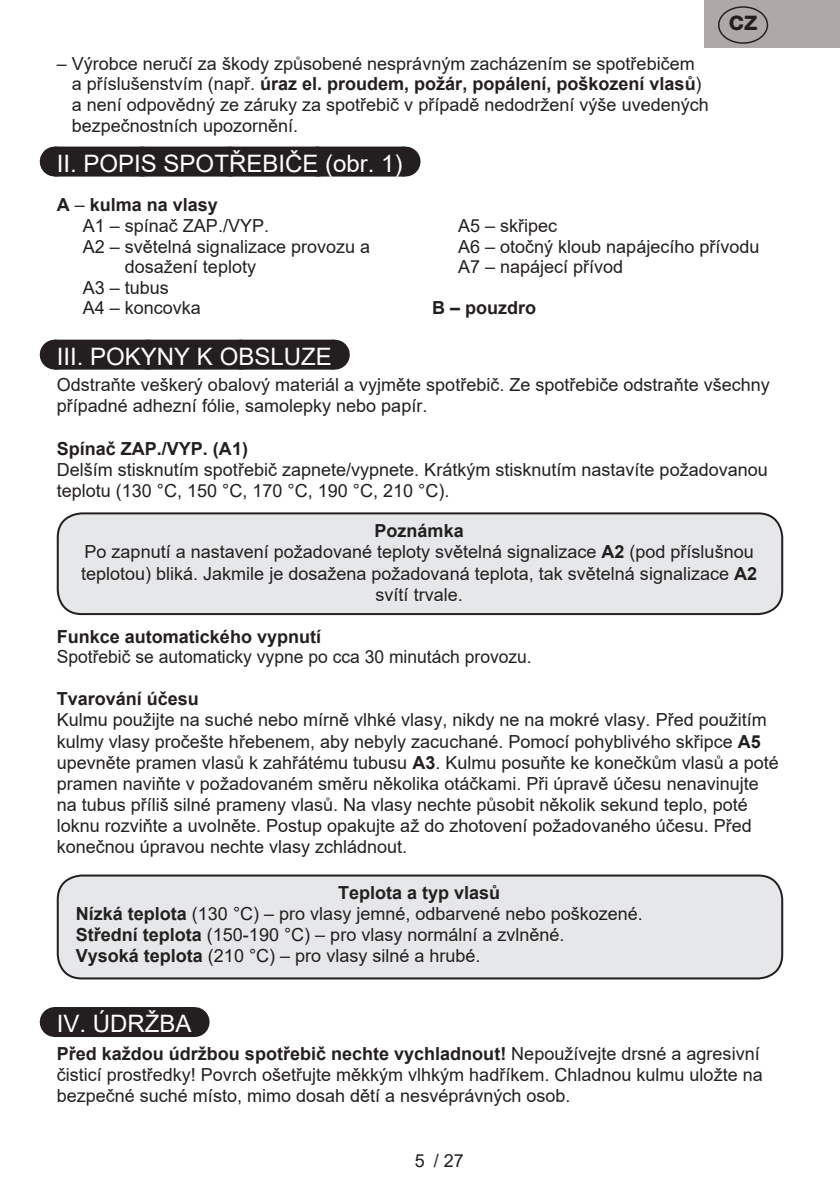
<style>
.page{position:relative;width:840px;height:1191px;background:#fff}
.page>*{position:absolute;margin:0;border:0;box-sizing:border-box;transform-origin:0 0}
.t1{font:24px "Arial";color:#fff}
.t2{font:800 20px "Helvetica Neue OT";color:#231f20}
.t3{font:18px/21px "Arial";color:#231f20}
.t4{font:700 18px "Arial";color:#231f20}
.s1{font-weight:700}
.s2{font-weight:400}
</style>
<div class="page">
<div style="left:55px;top:147px;width:349px;height:30px;background:#231f20"></div>
<svg style="left:142px;top:176px;width:218px;height:1px"></svg>
<hr style="left:404px;top:147px;width:1px;height:30px;background:#231f20">
<div style="left:55px;top:340px;width:278px;height:30px;background:#231f20"></div>
<svg style="left:148px;top:369px;width:139px;height:1px"></svg>
<hr style="left:333px;top:340px;width:1px;height:30px;background:#231f20">
<div style="left:55px;top:1007px;width:138px;height:30px;background:#231f20"></div>
<hr style="left:193px;top:1007px;width:1px;height:30px;background:#231f20">
<div style="left:58px;top:513px;width:723px;height:101px;background:#e6e7e9;border-radius:24px"></div>
<div style="left:57px;top:512px;width:725px;height:103px;border:2px solid #231f20;border-radius:24px"></div>
<div style="left:58px;top:875px;width:723px;height:103px;background:#e6e7e9;border-radius:24px"></div>
<div style="left:57px;top:874px;width:725px;height:105px;border:2px solid #231f20;border-radius:24px"></div>
<div style="left:704px;top:0;width:135px;height:48px;background:#aea8a6"></div>
<div style="left:717px;top:6px;width:50px;height:38px;border:1px solid #231f20;border-radius:50%"></div>
<p class="t2" style="left:728px;top:11px;width:30px">CZ</p>
<p class="t3" style="left:72px;top:53px;width:638px;text-indent:-15px">– Výrobce neručí za škody způsobené nesprávným zacházením se spotřebičem a příslušenstvím (např. <span class="s1">úraz el. proudem, požár, popálení, poškození vlasů</span>) a není odpovědný ze záruky za spotřebič v případě nedodržení výše uvedených bezpečnostních upozornění.</p>
<h1 class="t1" style="left:57px;top:147px;width:347px">II. POPIS SPOTŘEBIČE (obr. 1)</h1>
<p class="t4" style="left:57px;top:192px;width:163px">A <span class="s2">–</span> kulma na vlasy</p>
<p class="t3" style="left:83px;top:215px;width:188px">A1 – spínač ZAP./VYP.</p>
<p class="t3" style="left:83px;top:236px;width:289px">A2 – světelná signalizace provozu a</p>
<p class="t3" style="left:125px;top:256px;width:133px">dosažení teploty</p>
<p class="t3" style="left:83px;top:277px;width:88px">A3 – tubus</p>
<p class="t3" style="left:83px;top:297px;width:120px">A4 – koncovka</p>
<p class="t3" style="left:458px;top:215px;width:303px">A5 – skřipec<br>A6 – otočný kloub napájecího přívodu<br>A7 – napájecí přívod</p>
<p class="t4" style="left:432px;top:295px;width:106px">B – pouzdro</p>
<h1 class="t1" style="left:57px;top:340px;width:276px">III. POKYNY K OBSLUZE</h1>
<p class="t3" style="left:57px;top:374px;width:714px">Odstraňte veškerý obalový materiál a vyjměte spotřebič. Ze spotřebiče odstraňte všechny případné adhezní fólie, samolepky nebo papír.</p>
<p class="t4" style="left:57px;top:436px;width:193px">Spínač ZAP./VYP. (A1)</p>
<p class="t3" style="left:57px;top:459px;width:712px">Delším stisknutím spotřebič zapnete/vypnete. Krátkým stisknutím nastavíte požadovanou teplotu (130 °C, 150 °C, 170 °C, 190 °C, 210 °C).</p>
<p class="t3" style="left:81px;top:519px;width:677px;line-height:21.6px;text-align:center"><span class="s1">Poznámka<br></span>Po zapnutí a nastavení požadované teploty světelná signalizace <span class="s1">A2</span> (pod příslušnou teplotou) bliká. Jakmile je dosažena požadovaná teplota, tak světelná signalizace <span class="s1">A2 </span>svítí trvale.</p>
<p class="t4" style="left:57px;top:624px;width:266px">Funkce automatického vypnutí</p>
<p class="t3" style="left:57px;top:646px;width:476px">Spotřebič se automaticky vypne po cca 30 minutách provozu.</p>
<p class="t4" style="left:57px;top:686px;width:144px">Tvarování účesu</p>
<p class="t3" style="left:57px;top:709px;width:723px">Kulmu použijte na suché nebo mírně vlhké vlasy, nikdy ne na mokré vlasy. Před použitím kulmy vlasy pročešte hřebenem, aby nebyly zacuchané. Pomocí pohyblivého skřipce <span class="s1">A5 </span>upevněte pramen vlasů k zahřátému tubusu <span class="s1">A3</span>. Kulmu posuňte ke konečkům vlasů a poté pramen naviňte v požadovaném směru několika otáčkami. Při úpravě účesu nenavinujte na tubus příliš silné prameny vlasů. Na vlasy nechte působit několik sekund teplo, poté loknu rozviňte a uvolněte. Postup opakujte až do zhotovení požadovaného účesu. Před konečnou úpravou nechte vlasy zchládnout.</p>
<p class="t3" style="left:76px;top:881px;width:568px;text-indent:262px"><span class="s1">Teplota a typ vlasů<br>Nízká teplota</span> (130 °C) – pro vlasy jemné, odbarvené nebo poškozené.<br><span class="s1">Střední teplota</span> (150-190 °C) – pro vlasy normální a zvlněné.<br><span class="s1">Vysoká teplota</span> (210 °C) – pro vlasy silné a hrubé.</p>
<h1 class="t1" style="left:57px;top:1007px;width:136px">IV. ÚDRŽBA</h1>
<p class="t3" style="left:57px;top:1043px;width:707px"><span class="s1">Před každou údržbou spotřebič nechte vychladnout!</span> Nepoužívejte drsné a agresivní čisticí prostředky! Povrch ošetřujte měkkým vlhkým hadříkem. Chladnou kulmu uložte na bezpečné suché místo, mimo dosah dětí a nesvéprávných osob.</p>
<p class="t3" style="left:414px;top:1150px;width:51px">5 / 27</p>
</div>
